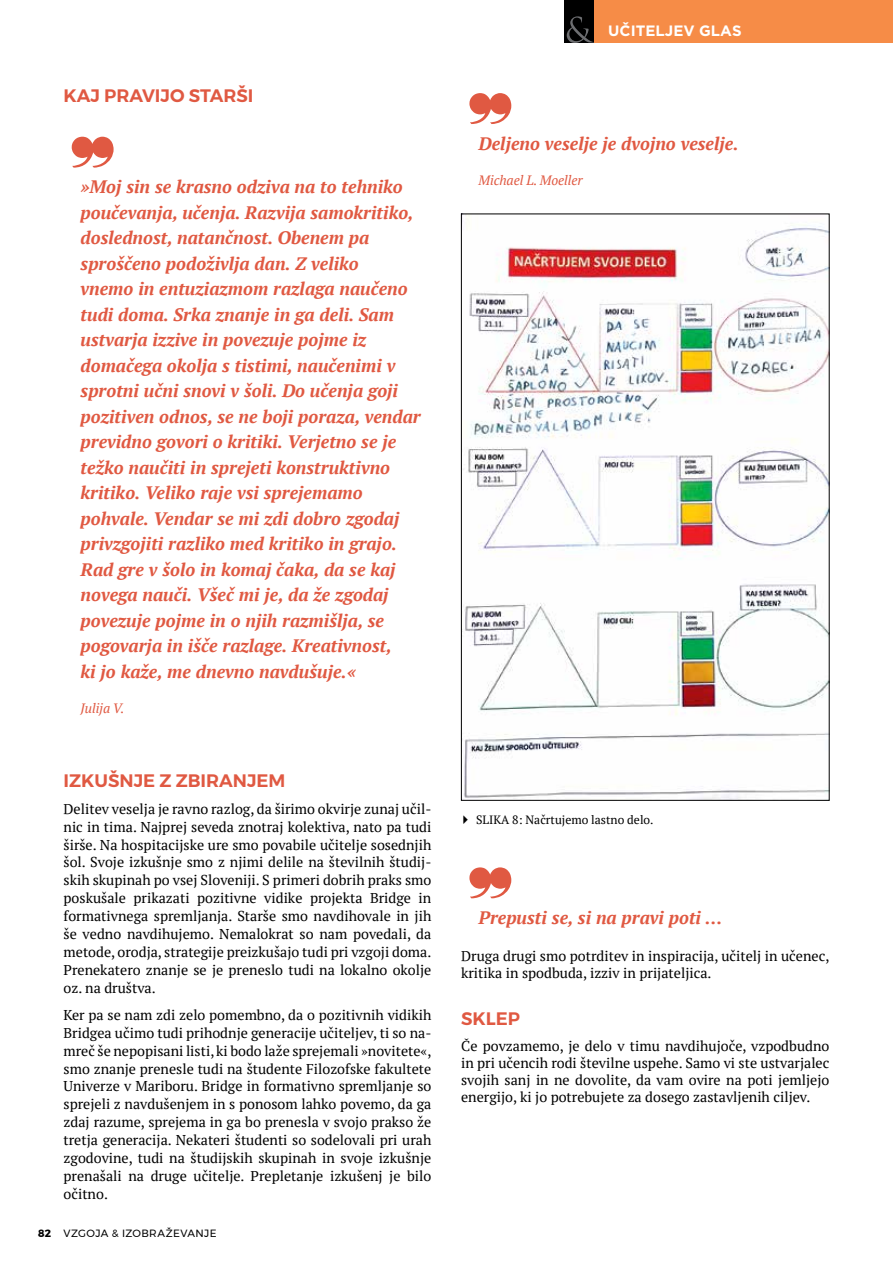
<style>
.page{position:relative;width:893px;height:1263px;background:#fff}
.page>*{position:absolute;margin:0;border:0;box-sizing:border-box;transform-origin:0 0}
.t1{font:italic 700 18px/25.5px "PT Serif";color:#e05942}
.t2{font:600 18px "Montserrat";color:#e05942}
.t3{font:700 15px "Gotham";color:#fff}
.t4{font:14.25px/18px "PT Serif";color:#000;text-align:justify}
.t5{font:italic 13.5px "PT Serif";letter-spacing:-.01em;color:#e05942}
.t6{font:12px "PT Serif";color:#000}
.t7{font:10.5px "Montserrat";letter-spacing:.04em;color:#000}
.s1{font-weight:700}
</style>
<div class="page">
<div style="left:594px;top:0;width:299px;height:43px;background:#f68c47"></div>
<div style="left:564px;top:0;width:30px;height:43px;background:#000"></div>
<svg style="left:567px;top:16px;width:27px;height:27px"></svg>
<img style="left:463px;top:216px;width:364px;height:582px">
<p class="t2" style="left:64px;top:82px;width:53px">KAJ PRAVIJO</p>
<p class="t2" style="left:189px;top:82px;width:13px">STAR</p>
<p class="t2" style="left:236px;top:82px;width:16px">ŠI</p>
<p class="t1" style="left:81px;top:174px;width:342px">»Moj sin se krasno odziva na to tehniko poučevanja, učenja. Razvija samokritiko, doslednost, natančnost. Obenem pa sproščeno podoživlja dan. Z veliko<br>vnemo in entuziazmom razlaga naučeno tudi doma. Srka znanje in ga deli. Sam ustvarja izzive in povezuje pojme iz domačega okolja s tistimi, naučenimi v sprotni učni snovi v šoli. Do učenja goji pozitiven odnos, se ne boji poraza, vendar previdno govori o kritiki. Verjetno se je težko naučiti in sprejeti konstruktivno kritiko. Veliko raje vsi sprejemamo pohvale. Vendar se mi zdi dobro zgodaj privzgojiti razliko med kritiko in grajo.<br>Rad gre v šolo in komaj čaka, da se kaj novega nauči. Všeč mi je, da že zgodaj povezuje pojme in o njih razmišlja, se pogovarja in išče razlage. Kreativnost,<br>ki jo kaže, me dnevno navdušuje.«</p>
<p class="t5" style="left:81px;top:699px;width:45px">Julija V.</p>
<p class="t2" style="left:64px;top:766px;width:69px">IZKUŠNJE</p>
<p class="t2" style="left:159px;top:766px;width:42px">Z ZBIRANJEM</p>
<p class="t4" style="left:64px;top:799px;width:369px">Delitev veselja je ravno razlog, da širimo okvirje zunaj učil&shy;nic in tima. Najprej seveda znotraj kolektiva, nato pa tudi širše. Na hospitacijske ure smo povabile učitelje sosednjih šol. Svoje izkušnje smo z njimi delile na številnih študij&shy;skih skupinah po vsej Sloveniji. S primeri dobrih praks smo poskušale prikazati pozitivne vidike projekta Bridge in formativnega spremljanja. Starše smo navdihovale in jih še vedno navdihujemo. Nemalokrat so nam povedali, da metode, orodja, strategije preizkušajo tudi pri vzgoji doma.<br>Prenekatero znanje se je preneslo tudi na lokalno okolje oz. na društva.</p>
<p class="t4" style="left:64px;top:1005px;width:369px">Ker pa se nam zdi zelo pomembno, da o pozitivnih vidikih Bridgea učimo tudi prihodnje generacije učiteljev, ti so na&shy;mreč še nepopisani listi, ki bodo laže sprejemali »novitete«, smo znanje prenesle tudi na študente Filozofske fakultete Univerze v Mariboru. Bridge in formativno spremljanje so sprejeli z navdušenjem in s ponosom lahko povemo, da ga zdaj razume, sprejema in ga bo prenesla v svojo prakso že tretja generacija. Nekateri študenti so sodelovali pri urah zgodovine, tudi na študijskih skupinah in svoje izkušnje prenašali na druge učitelje. Prepletanje izkušenj je bilo očitno.</p>
<p class="t7" style="left:38px;top:1225px;width:178px"><span class="s1">82</span> VZGOJA &amp; IZOBRAŽEVANJE</p>
<p class="t3" style="left:608px;top:22px;width:135px">UČITELJEV GLAS</p>
<p class="t1" style="left:479px;top:130px;width:261px">Deljeno veselje je dvojno veselje.</p>
<p class="t5" style="left:479px;top:171px;width:105px">Michael L. Moeller</p>
<p class="t6" style="left:476px;top:812px;width:179px">SLIKA 8: Načrtujemo lastno delo.</p>
<p class="t1" style="left:479px;top:905px;width:245px">Prepusti se, si na pravi poti …</p>
<p class="t4" style="left:461px;top:947px;width:370px;line-height:17.1px">Druga drugi smo potrditev in inspiracija, učitelj in učenec, kritika in spodbuda, izziv in prijateljica.</p>
<p class="t2" style="left:461px;top:1005px;width:37px">SKLEP</p>
<p class="t4" style="left:461px;top:1037px;width:370px;line-height:17.1px">Če povzamemo, je delo v timu navdihujoče, vzpodbudno in pri učencih rodi številne uspehe. Samo vi ste ustvarjalec svojih sanj in ne dovolite, da vam ovire na poti jemljejo energijo, ki jo potrebujete za dosego zastavljenih ciljev.</p>
</div>
